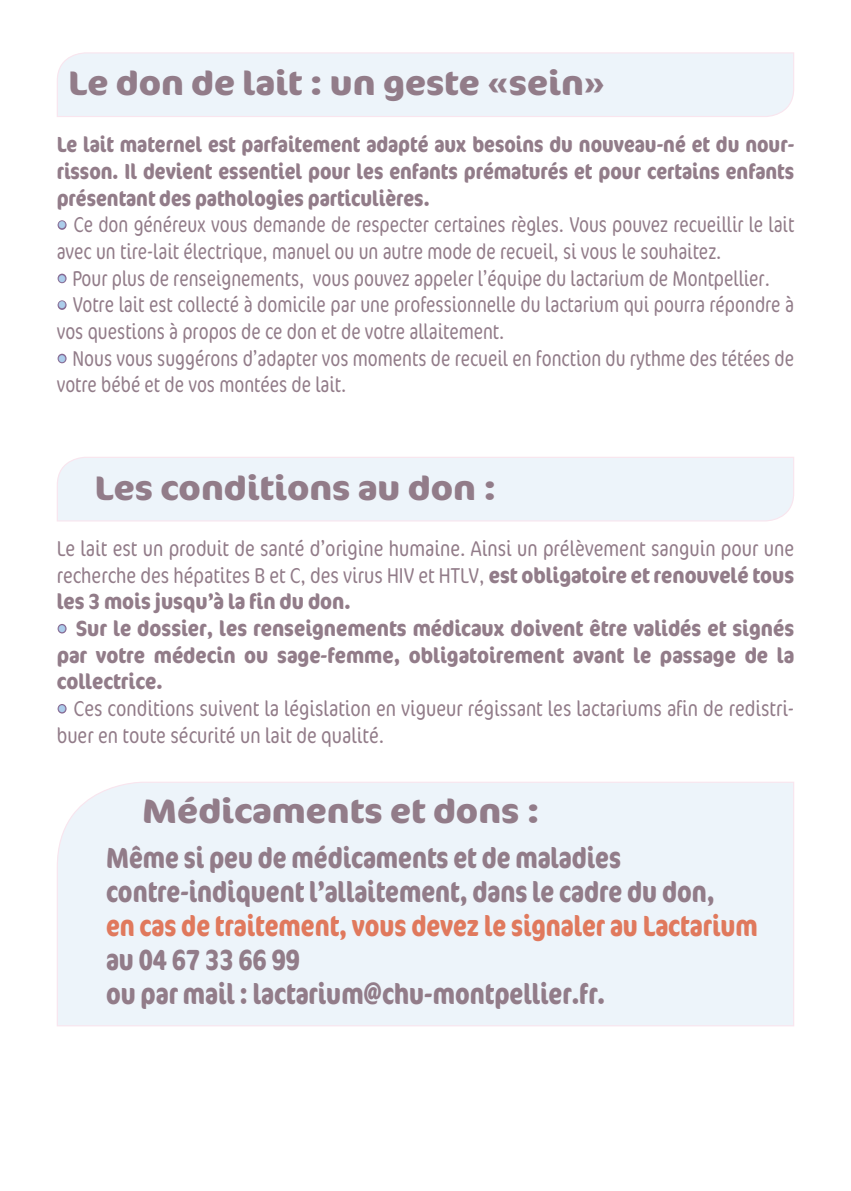
<style>
.page{position:relative;width:851px;height:1191px;background:#fff}
.page>*{position:absolute;margin:0;border:0;box-sizing:border-box;transform-origin:0 0}
.t1{font:700 condensed 34px "Cocon";color:#927c89;scale:1.2 1}
.t2{font:700 condensed 29.2px/34px "Cocon";color:#927c89;scale:.92 1}
.t3{font:700 condensed 29.2px "Cocon";color:#e0795d;scale:.92 1}
.t4{font:300 condensed 21.8px/26.6px "Cocon";color:#927c89;scale:.96 1}
.t5{font:300 condensed 21.8px/26.6px "Cocon";color:#927c89;text-align:justify}
.t6{font:700 condensed 21.8px/26.6px "Cocon";color:#927c89;text-align:justify;scale:.96 1}
.t7{font:700 condensed 21.8px/26.6px "Cocon";color:#927c89;text-align:justify}
.s1{font-family:"DIN";font-weight:400;font-stretch:normal;color:#accdeb}
.s2{font-weight:700}
</style>
<div class="page">
<div style="left:58px;top:220px;width:9px;height:10px;border:2px solid #856891;border-radius:50%"></div>
<div style="left:58px;top:274px;width:9px;height:9px;border:2px solid #856891;border-radius:50%"></div>
<div style="left:58px;top:300px;width:9px;height:10px;border:2px solid #856891;border-radius:50%"></div>
<div style="left:58px;top:354px;width:9px;height:9px;border:2px solid #856891;border-radius:50%"></div>
<div style="left:57px;top:52px;width:737px;height:65px;background:#edf4fa"></div>
<div style="left:58px;top:624px;width:9px;height:9px;border:2px solid #856891;border-radius:50%"></div>
<div style="left:58px;top:704px;width:9px;height:9px;border:2px solid #856891;border-radius:50%"></div>
<div style="left:57px;top:457px;width:737px;height:65px;background:#edf4fa"></div>
<div style="left:57px;top:782px;width:737px;height:245px;background:#edf4fa"></div>
<h1 class="t1" style="left:68px;top:63px;width:449px">Le don de lait : un geste «sein»</h1>
<p class="t6" style="left:57px;top:132px;width:769px">Le lait maternel est parfaitement adapté aux besoins du nouveau-né et du nour&shy;risson. Il devient essentiel pour les enfants prématurés et pour certains enfants présentant des pathologies particulières.</p>
<p class="t4" style="left:57px;top:212px;width:769px"><span class="s1">•</span> Ce don généreux vous demande de respecter certaines règles. Vous pouvez recueillir le lait avec un tire-lait électrique, manuel ou un autre mode de recueil, si vous le souhaitez.</p>
<p class="t4" style="left:57px;top:266px;width:744px"><span class="s1">•</span> Pour plus de renseignements, vous pouvez appeler l’équipe du lactarium de Montpellier.</p>
<p class="t4" style="left:57px;top:293px;width:769px"><span class="s1">•</span> Votre lait est collecté à domicile par une professionnelle du lactarium qui pourra répondre à vos questions à propos de ce don et de votre allaitement.</p>
<p class="t4" style="left:57px;top:346px;width:769px"><span class="s1">•</span> Nous vous suggérons d’adapter vos moments de recueil en fonction du rythme des tétées de votre bébé et de vos montées de lait.</p>
<h1 class="t1" style="left:95px;top:468px;width:336px">Les conditions au don :</h1>
<p class="t5" style="left:57px;top:536px;width:739px">Le lait est un produit de santé d’origine humaine. Ainsi un prélèvement sanguin pour une recherche des hépatites B et C, des virus HIV et HTLV, <span class="s2">est obligatoire et renouvelé tous les 3 mois jusqu’à la fin du don.</span></p>
<p class="t7" style="left:57px;top:616px;width:739px"><span class="s1">•</span> Sur le dossier, les renseignements médicaux doivent être validés et signés par votre médecin ou sage-femme, obligatoirement avant le passage de la collectrice.</p>
<p class="t5" style="left:57px;top:696px;width:739px"><span class="s1">•</span> Ces conditions suivent la législation en vigueur régissant les lactariums afin de redistri&shy;buer en toute sécurité un lait de qualité.</p>
<h1 class="t1" style="left:142px;top:792px;width:332px">Médicaments et dons :</h1>
<h2 class="t2" style="left:106px;top:841px;width:663px">Même si peu de médicaments et de maladies contre-indiquent l’allaitement, dans le cadre du don,</h2>
<h2 class="t3" style="left:106px;top:909px;width:709px">en cas de traitement, vous devez le signaler au Lactarium</h2>
<h2 class="t2" style="left:106px;top:943px;width:544px">au 04 67 33 66 99<br>ou par mail : lactarium@chu-montpellier.fr.</h2>
</div>
